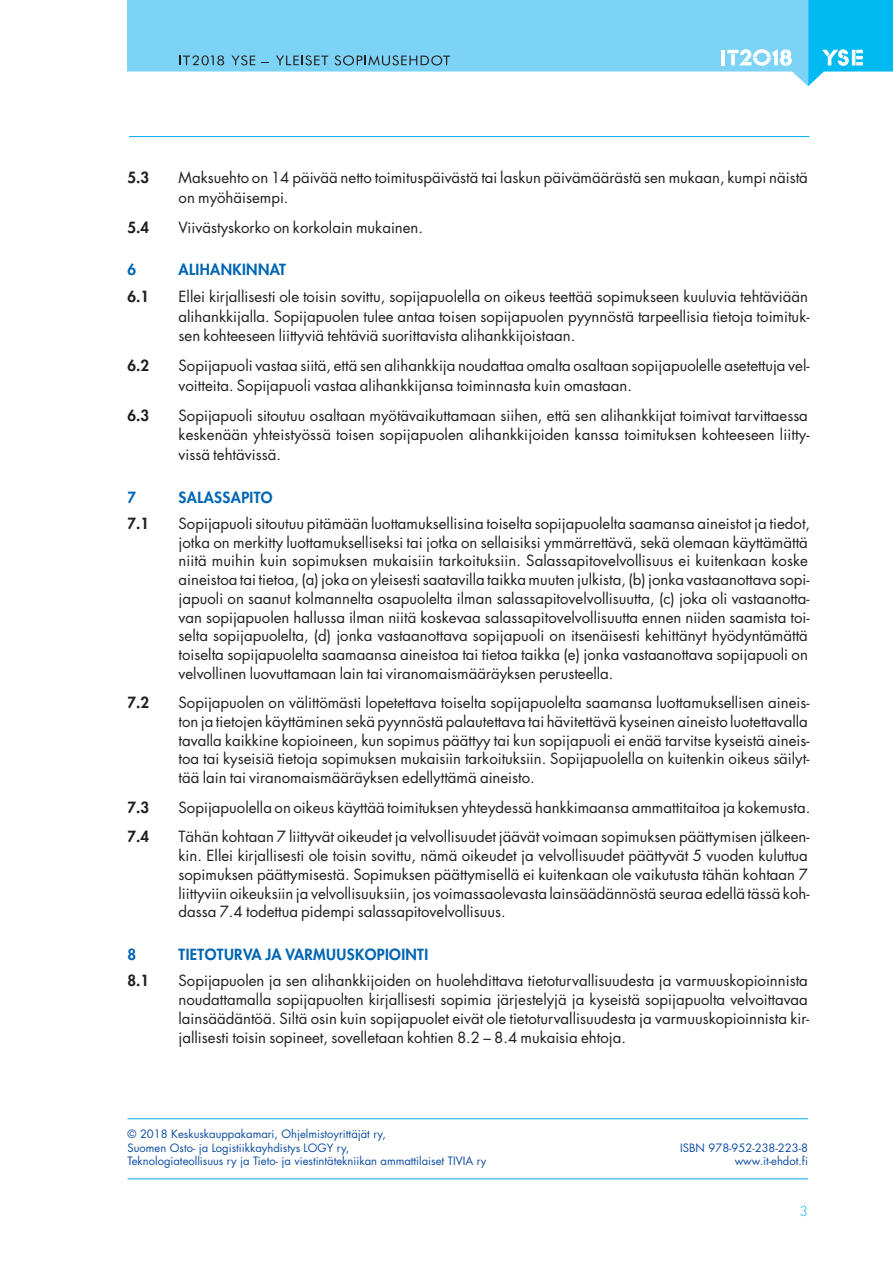
<style>
.page{position:relative;width:893px;height:1263px;background:#fff}
.page>*{position:absolute;margin:0;border:0;box-sizing:border-box;transform-origin:0 0}
.t1{font:15px/18.8px "Futura";color:#231f20;text-align:justify}
.t2{font:800 15px "Futura";letter-spacing:.025em;color:#0166b3}
.t3{font:800 15px "Futura";color:#231f20}
.t4{font:300 13.5px "Futura";color:#00aeef}
.t5{font:11.25px/13.5px "Futura";color:#0d4da1}
</style>
<div class="page">
<hr style="left:128px;top:1178px;width:680px;height:1px;background:#00aeef">
<hr style="left:128px;top:1118px;width:680px;height:1px;background:#00aeef">
<hr style="left:129px;top:136px;width:680px;height:1px;background:#00aeef">
<svg style="left:808px;top:0;width:85px;height:86px"></svg>
<hr style="left:852px;top:50px;width:3px;height:15px;background:#fff">
<svg style="left:128px;top:0;width:680px;height:86px;fill:#7cd3f6"></svg>
<hr style="left:722px;top:50px;width:3px;height:15px;background:#fff">
<svg style="left:232px;top:55px;width:23px;height:10px"></svg>
<svg style="left:276px;top:55px;width:52px;height:10px"></svg>
<svg style="left:335px;top:55px;width:115px;height:11px"></svg>
<svg style="left:727px;top:49px;width:65px;height:17px"></svg>
<svg style="left:180px;top:55px;width:44px;height:10px"></svg>
<p class="t3" style="left:128px;top:170px;width:23px">5.3</p>
<p class="t1" style="left:179px;top:169px;width:631px;line-height:19.5px">Maksuehto on 14 päivää netto toimituspäivästä tai laskun päivämäärästä sen mukaan, kumpi näistä on myöhäisempi.</p>
<p class="t3" style="left:128px;top:220px;width:23px">5.4</p>
<p class="t1" style="left:179px;top:219px;width:246px">Viivästyskorko on korkolain mukainen.</p>
<p class="t2" style="left:128px;top:263px;width:10px">6</p>
<p class="t2" style="left:179px;top:263px;width:109px">ALIHANKINNAT</p>
<p class="t3" style="left:128px;top:290px;width:23px">6.1</p>
<p class="t1" style="left:179px;top:288px;width:632px;line-height:19.5px">Ellei kirjallisesti ole toisin sovittu, sopijapuolella on oikeus teettää sopimukseen kuuluvia tehtäviään alihankkijalla. Sopijapuolen tulee antaa toisen sopijapuolen pyynnöstä tarpeellisia tietoja toimituk&shy;sen kohteeseen liittyviä tehtäviä suorittavista alihankkijoistaan.</p>
<p class="t3" style="left:128px;top:359px;width:23px">6.2</p>
<p class="t1" style="left:179px;top:357px;width:632px;line-height:19.5px">Sopijapuoli vastaa siitä, että sen alihankkija noudattaa omalta osaltaan sopijapuolelle asetettuja vel&shy;voitteita. Sopijapuoli vastaa alihankkijansa toiminnasta kuin omastaan.</p>
<p class="t3" style="left:128px;top:408px;width:23px">6.3</p>
<p class="t1" style="left:179px;top:407px;width:632px;line-height:19.5px">Sopijapuoli sitoutuu osaltaan myötävaikuttamaan siihen, että sen alihankkijat toimivat tarvittaessa keskenään yhteistyössä toisen sopijapuolen alihankkijoiden kanssa toimituksen kohteeseen liitty&shy;vissä tehtävissä.</p>
<p class="t2" style="left:128px;top:490px;width:10px">7</p>
<p class="t2" style="left:179px;top:490px;width:96px">SALASSAPITO</p>
<p class="t3" style="left:128px;top:516px;width:23px">7.1</p>
<p class="t1" style="left:179px;top:515px;width:633px;text-align:left">Sopijapuoli sitoutuu pitämään luottamuksellisina toiselta sopijapuolelta saamansa aineistot ja tiedot, jotka on merkitty luottamukselliseksi tai jotka on sellaisiksi ymmärrettävä, sekä olemaan käyttämättä niitä muihin kuin sopimuksen mukaisiin tarkoituksiin. Salassapitovelvollisuus ei kuitenkaan koske aineistoa tai tietoa, (a) joka on yleisesti saatavilla taikka muuten julkista, (b) jonka vastaanottava sopi&shy;japuoli on saanut kolmannelta osapuolelta ilman salassapitovelvollisuutta, (c) joka oli vastaanotta&shy;van sopijapuolen hallussa ilman niitä koskevaa salassapitovelvollisuutta ennen niiden saamista toi&shy;selta sopijapuolelta, (d) jonka vastaanottava sopijapuoli on itsenäisesti kehittänyt hyödyntämättä toiselta sopijapuolelta saamaansa aineistoa tai tietoa taikka (e) jonka vastaanottava sopijapuoli on velvollinen luovuttamaan lain tai viranomaismääräyksen perusteella.</p>
<p class="t3" style="left:128px;top:695px;width:23px">7.2</p>
<p class="t1" style="left:179px;top:694px;width:632px">Sopijapuolen on välittömästi lopetettava toiselta sopijapuolelta saamansa luottamuksellisen aineis&shy;ton ja tietojen käyttäminen sekä pyynnöstä palautettava tai hävitettävä kyseinen aineisto luotettavalla tavalla kaikkine kopioineen, kun sopimus päättyy tai kun sopijapuoli ei enää tarvitse kyseistä aineis&shy;toa tai kyseisiä tietoja sopimuksen mukaisiin tarkoituksiin. Sopijapuolella on kuitenkin oikeus säilyt&shy;tää lain tai viranomaismääräyksen edellyttämä aineisto.</p>
<p class="t3" style="left:128px;top:800px;width:23px">7.3</p>
<p class="t1" style="left:179px;top:799px;width:633px">Sopijapuolella on oikeus käyttää toimituksen yhteydessä hankkimaansa ammattitaitoa ja kokemusta.</p>
<p class="t3" style="left:128px;top:830px;width:23px">7.4</p>
<p class="t1" style="left:179px;top:829px;width:632px">Tähän kohtaan 7 liittyvät oikeudet ja velvollisuudet jäävät voimaan sopimuksen päättymisen jälkeen&shy;kin. Ellei kirjallisesti ole toisin sovittu, nämä oikeudet ja velvollisuudet päättyvät 5 vuoden kuluttua sopimuksen päättymisestä. Sopimuksen päättymisellä ei kuitenkaan ole vaikutusta tähän kohtaan 7 liittyviin oikeuksiin ja velvollisuuksiin, jos voimassaolevasta lainsäädännöstä seuraa edellä tässä koh&shy;dassa 7.4 todettua pidempi salassapitovelvollisuus.</p>
<p class="t2" style="left:128px;top:947px;width:10px">8</p>
<p class="t2" style="left:179px;top:947px;width:251px">TIETOTURVA JA VARMUUSKOPIOINTI</p>
<p class="t3" style="left:128px;top:974px;width:23px">8.1</p>
<p class="t1" style="left:179px;top:973px;width:632px">Sopijapuolen ja sen alihankkijoiden on huolehdittava tietoturvallisuudesta ja varmuuskopioinnista noudattamalla sopijapuolten kirjallisesti sopimia järjestelyjä ja kyseistä sopijapuolta velvoittavaa lainsäädäntöä. Siltä osin kuin sopijapuolet eivät ole tietoturvallisuudesta ja varmuuskopioinnista kir&shy;jallisesti toisin sopineet, sovelletaan kohtien 8.2 – 8.4 mukaisia ehtoja.</p>
<p class="t5" style="left:128px;top:1128px;width:260px">© 2018 Keskuskauppakamari, Ohjelmistoyrittäjät ry,<br>Suomen Osto- ja Logistiikkayhdistys LOGY ry,</p>
<p class="t5" style="left:680px;top:1142px;width:129px">ISBN 978-952-238-223-8</p>
<p class="t5" style="left:128px;top:1155px;width:360px">Teknologiateollisuus ry ja Tieto- ja viestintätekniikan ammattilaiset TIVIA ry</p>
<p class="t5" style="left:735px;top:1155px;width:75px">www.it-ehdot.fi</p>
<p class="t4" style="left:800px;top:1204px;width:10px">3</p>
</div>
